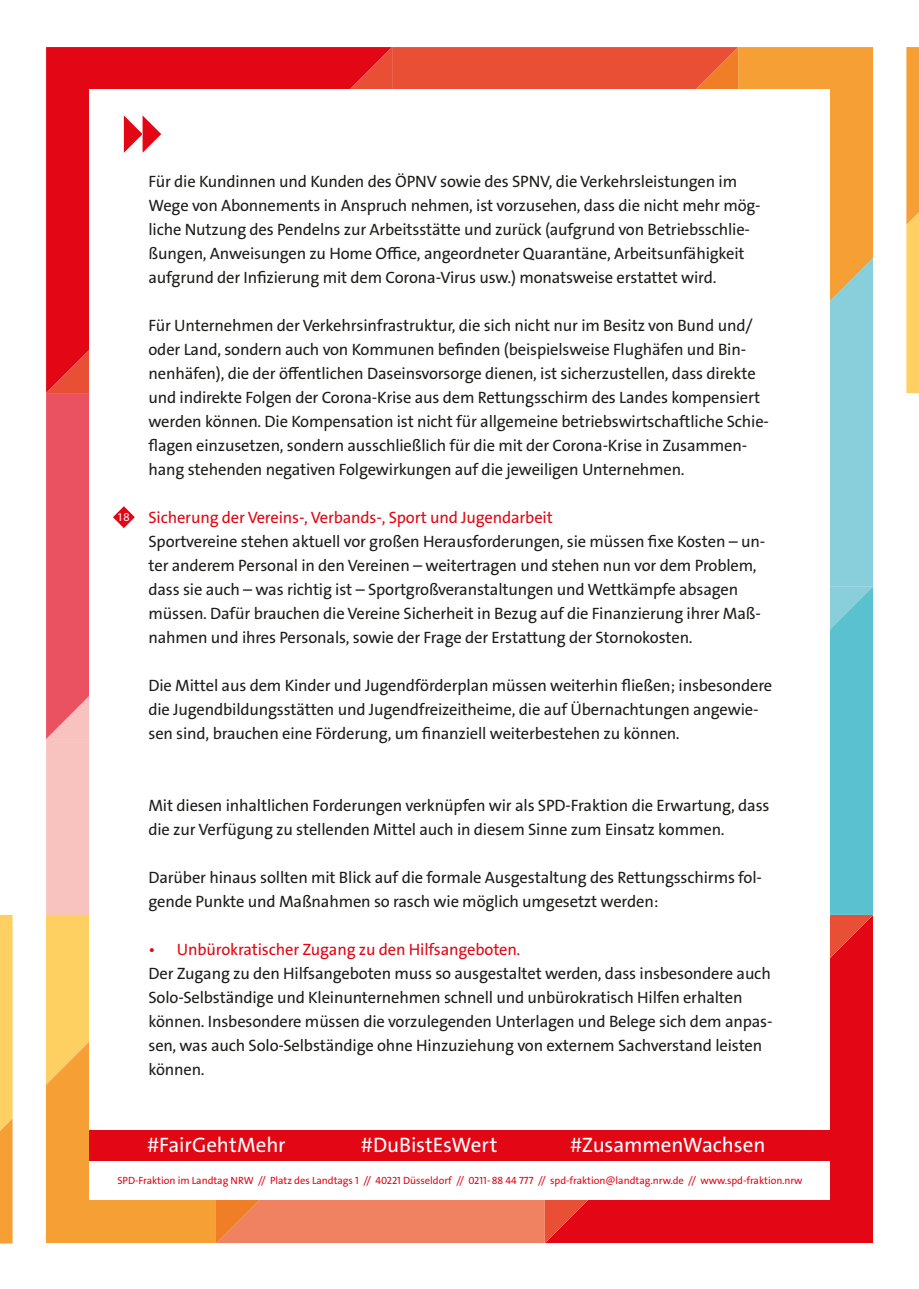
<style>
.page{position:relative;width:919px;height:1289px;background:#fff}
.page>*{position:absolute;margin:0;border:0;box-sizing:border-box;transform-origin:0 0}
.t1{font:21px "The Sans LP5 Plain";letter-spacing:-.005em;color:#fff}
.t2{font:16.5px/24px "The Sans LP5 Plain";letter-spacing:-.01em;color:#1d1d1b}
.t3{font:16.5px "The Sans LP5 Plain";letter-spacing:-.01em;color:#e30614}
.t4{font:12px "Myriad Pro";color:#fff}
.t5{font:10.5px "The Sans LP5 Plain";letter-spacing:-.005em;color:#e30614}
</style>
<div class="page">
<svg style="left:738px;top:47px;width:180px;height:165px;fill:#f59f34"></svg>
<svg style="left:47px;top:47px;width:345px;height:346px;background:#e30a16"></svg>
<div style="left:47px;top:393px;width:42px;height:346px;background:#ea5161"></div>
<svg style="left:830px;top:212px;width:88px;height:181px"></svg>
<svg style="left:392px;top:47px;width:346px;height:42px;background:#e95234"></svg>
<div style="left:47px;top:739px;width:42px;height:175px;background:#f8c3bf"></div>
<svg style="left:0;top:1130px;width:216px;height:113px;fill:#f59f34"></svg>
<svg style="left:544px;top:914px;width:328px;height:328px;background:#e3111b"></svg>
<svg style="left:830px;top:586px;width:42px;height:328px;background:#5dc1d0"></svg>
<svg style="left:0;top:914px;width:89px;height:216px"></svg>
<svg style="left:216px;top:1200px;width:328px;height:42px;background:#f0815d"></svg>
<svg style="left:830px;top:258px;width:42px;height:328px;background:#90cacf"></svg>
<div style="left:89px;top:89px;width:740px;height:1110px;background:#fff"></div>
<div style="left:89px;top:1129px;width:741px;height:31px;background:#e30614"></div>
<svg style="left:113px;top:506px;width:22px;height:22px"></svg>
<svg style="left:124px;top:115px;width:37px;height:38px"></svg>
<p class="t4" style="left:117px;top:510px;width:14px">18</p>
<p class="t2" style="left:148px;top:169px;width:613px">Für die Kundinnen und Kunden des ÖPNV sowie des SPNV, die Verkehrsleistungen im Wege von Abonnements in Anspruch nehmen, ist vorzusehen, dass die nicht mehr mög&shy;liche Nutzung des Pendelns zur Arbeitsstätte und zurück (aufgrund von Betriebsschlie&shy;ßungen, Anweisungen zu Home Office, angeordneter Quarantäne, Arbeitsunfähigkeit aufgrund der Infizierung mit dem Corona-Virus usw.) monatsweise erstattet wird.</p>
<p class="t2" style="left:148px;top:313px;width:622px">Für Unternehmen der Verkehrsinfrastruktur, die sich nicht nur im Besitz von Bund und/ oder Land, sondern auch von Kommunen befinden (beispielsweise Flughäfen und Bin&shy;nenhäfen), die der öffentlichen Daseinsvorsorge dienen, ist sicherzustellen, dass direkte und indirekte Folgen der Corona-Krise aus dem Rettungsschirm des Landes kompensiert werden können. Die Kompensation ist nicht für allgemeine betriebswirtschaftliche Schie&shy;flagen einzusetzen, sondern ausschließlich für die mit der Corona-Krise in Zusammen&shy;hang stehenden negativen Folgewirkungen auf die jeweiligen Unternehmen.</p>
<p class="t3" style="left:148px;top:507px;width:406px">Sicherung der Vereins-, Verbands-, Sport und Jugendarbeit</p>
<p class="t2" style="left:148px;top:529px;width:618px">Sportvereine stehen aktuell vor großen Herausforderungen, sie müssen fixe Kosten – un&shy;ter anderem Personal in den Vereinen – weitertragen und stehen nun vor dem Problem, dass sie auch – was richtig ist – Sportgroßveranstaltungen und Wettkämpfe absagen müssen. Dafür brauchen die Vereine Sicherheit in Bezug auf die Finanzierung ihrer Maß&shy;nahmen und ihres Personals, sowie der Frage der Erstattung der Stornokosten.</p>
<p class="t2" style="left:148px;top:673px;width:625px">Die Mittel aus dem Kinder und Jugendförderplan müssen weiterhin fließen; insbesondere die Jugendbildungsstätten und Jugendfreizeitheime, die auf Übernachtungen angewie&shy;sen sind, brauchen eine Förderung, um finanziell weiterbestehen zu können.</p>
<p class="t2" style="left:148px;top:793px;width:622px">Mit diesen inhaltlichen Forderungen verknüpfen wir als SPD-Fraktion die Erwartung, dass die zur Verfügung zu stellenden Mittel auch in diesem Sinne zum Einsatz kommen.</p>
<p class="t2" style="left:148px;top:865px;width:615px">Darüber hinaus sollten mit Blick auf die formale Ausgestaltung des Rettungsschirms fol&shy;gende Punkte und Maßnahmen so rasch wie möglich umgesetzt werden:</p>
<p class="t3" style="left:148px;top:939px;width:373px">• Unbürokratischer Zugang zu den Hilfsangeboten.</p>
<p class="t2" style="left:148px;top:961px;width:625px">Der Zugang zu den Hilfsangeboten muss so ausgestaltet werden, dass insbesondere auch Solo-Selbständige und Kleinunternehmen schnell und unbürokratisch Hilfen erhalten können. Insbesondere müssen die vorzulegenden Unterlagen und Belege sich dem anpas&shy;sen, was auch Solo-Selbständige ohne Hinzuziehung von externem Sachverstand leisten können.</p>
<p class="t1" style="left:147px;top:1131px;width:140px">#FairGehtMehr</p>
<p class="t1" style="left:361px;top:1131px;width:138px">#DuBistEsWert</p>
<p class="t1" style="left:570px;top:1131px;width:197px">#ZusammenWachsen</p>
<p class="t5" style="left:117px;top:1173px;width:686px">SPD-Fraktion im Landtag NRW // Platz des Landtags 1 // 40221 Düsseldorf // 0211-88 44 777 // spd-fraktion@landtag.nrw.de // www.spd-fraktion.nrw</p>
</div>
